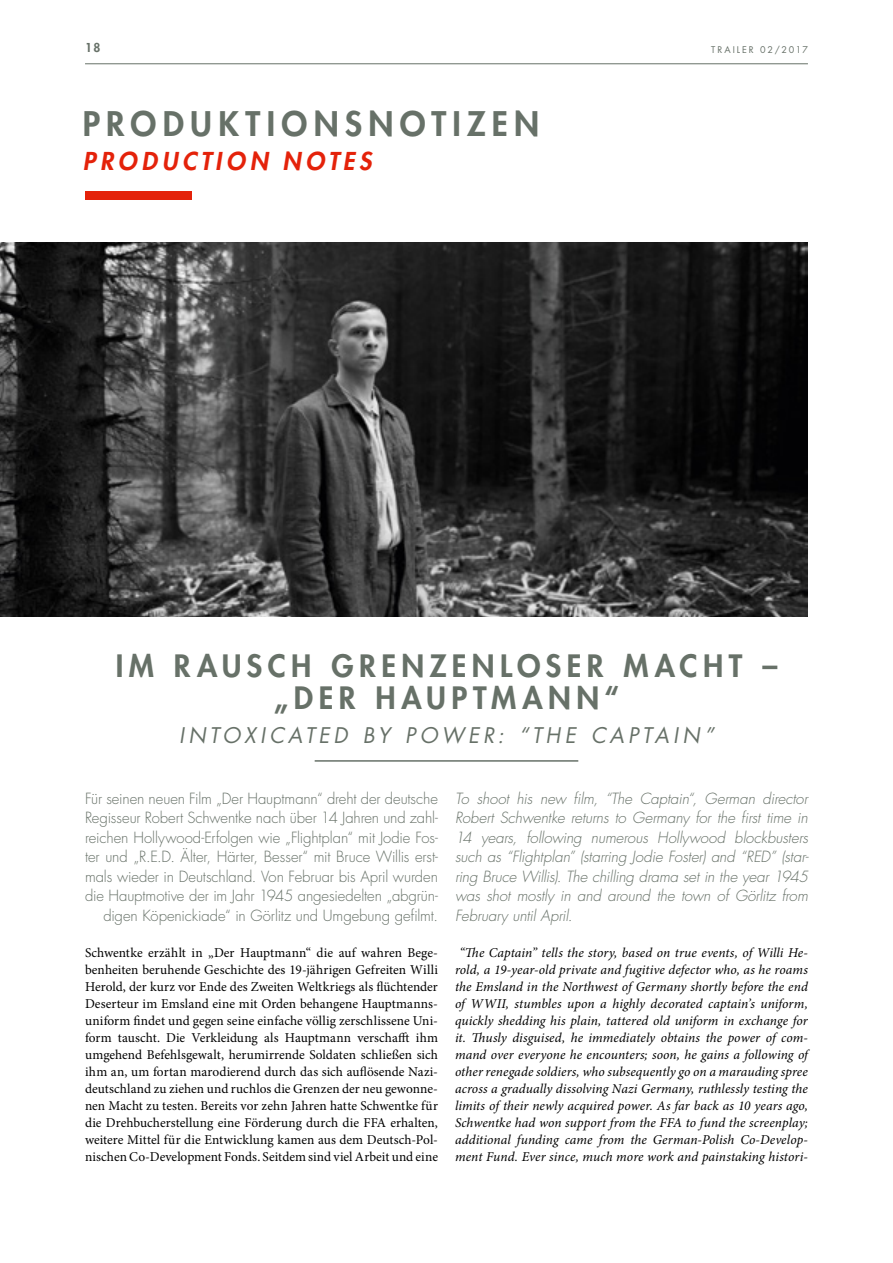
<style>
.page{position:relative;width:893px;height:1263px;background:#fff}
.page>*{position:absolute;margin:0;border:0;box-sizing:border-box;transform-origin:0 0}
.t1{font:800 33px "Futura Std";letter-spacing:.19em;color:#677168}
.t2{font:800 30px/31.5px "Futura Std";letter-spacing:.18em;color:#677168;text-align:center}
.t3{font:italic 800 24px "Futura Std";letter-spacing:.185em;color:#e4220a}
.t4{font:italic 21px "Futura Std";letter-spacing:.19em;color:#677168}
.t5{font:300 15px/19.5px "Futura Std";letter-spacing:-.005em;color:#677168;text-align:right}
.t6{font:italic 300 15px/19.5px "Futura Std";letter-spacing:-.005em;color:#677168;text-align:justify}
.t7{font:italic 13.5px/17px "Minion Pro";letter-spacing:.005em;color:#000;text-align:center}
.t8{font:13.5px/17px "Minion Pro";color:#000;text-align:justify}
.t9{font:800 12px "Futura Std";color:#677168}
.t10{font:9px "Futura Std";letter-spacing:.215em;color:#677168}
</style>
<div class="page">
<img style="left:0;top:242px;width:808px;height:375px">
<hr style="left:315px;top:760px;width:263px;height:2px;background:#677168">
<div style="left:85px;top:191px;width:106px;height:9px;background:#e4220a"></div>
<hr style="left:85px;top:63px;width:723px;height:1px;background:#677168">
<p class="t9" style="left:85px;top:40px;width:17px">18</p>
<p class="t10" style="left:711px;top:43px;width:98px">TRAILER 02/2017</p>
<h1 class="t1" style="left:83px;top:103px;width:458px">PRODUKTIONSNOTIZEN</h1>
<h3 class="t3" style="left:83px;top:146px;width:290px">PRODUCTION NOTES</h3>
<h2 class="t2" style="left:116px;top:650px;width:663px">IM RAUSCH GRENZENLOSER MACHT – „DER HAUPTMANN“</h2>
<h3 class="t4" style="left:179px;top:722px;width:536px">INTOXICATED BY POWER: “THE CAPTAIN”</h3>
<p class="t5" style="left:85px;top:789px;width:354px">Für seinen neuen Film „Der Hauptmann“ dreht der deutsche Regisseur Robert Schwentke nach über 14 Jahren und zahl&shy;reichen Hollywood-Erfolgen wie „Flightplan“ mit Jodie Fos&shy;ter und „R.E.D. Älter, Härter, Besser“ mit Bruce Willis erst&shy;mals wieder in Deutschland. Von Februar bis April wurden die Hauptmotive der im Jahr 1945 angesiedelten „abgrün&shy;digen Köpenickiade“ in Görlitz und Umgebung gefilmt.</p>
<p class="t8" style="left:85px;top:944px;width:354px">Schwentke erzählt in „Der Hauptmann“ die auf wahren Bege&shy;benheiten beruhende Geschichte des 19-jährigen Gefreiten Willi Herold, der kurz vor Ende des Zweiten Weltkriegs als flüchtender Deserteur im Emsland eine mit Orden behangene Hauptmanns&shy;uniform findet und gegen seine einfache völlig zerschlissene Uni&shy;form tauscht. Die Verkleidung als Hauptmann verschafft ihm umgehend Befehlsgewalt, herumirrende Soldaten schließen sich ihm an, um fortan marodierend durch das sich auflösende Nazi&shy;deutschland zu ziehen und ruchlos die Grenzen der neu gewonne&shy;nen Macht zu testen. Bereits vor zehn Jahren hatte Schwentke für die Drehbucherstellung eine Förderung durch die FFA erhalten, weitere Mittel für die Entwicklung kamen aus dem Deutsch-Pol&shy;nischen Co-Development Fonds. Seitdem sind viel Arbeit und eine</p>
<p class="t6" style="left:455px;top:789px;width:355px">To shoot his new film, “The Captain“, German director Robert Schwentke returns to Germany for the first time in 14 years, following numerous Hollywood blockbusters such as “Flightplan” (starring Jodie Foster) and “RED” (star&shy;ring Bruce Willis). The chilling drama set in the year 1945 was shot mostly in and around the town of Görlitz from February until April.</p>
<p class="t7" style="left:455px;top:944px;width:354px">“The Captain” tells the story, based on true events, of Willi He&shy;rold, a 19-year-old private and fugitive defector who, as he roams the Emsland in the Northwest of Germany shortly before the end of WWII, stumbles upon a highly decorated captain’s uniform, quickly shedding his plain, tattered old uniform in exchange for it. Thusly disguised, he immediately obtains the power of com&shy;mand over everyone he encounters; soon, he gains a following of other renegade soldiers, who subsequently go on a marauding spree across a gradually dissolving Nazi Germany, ruthlessly testing the limits of their newly acquired power. As far back as 10 years ago, Schwentke had won support from the FFA to fund the screenplay; additional funding came from the German-Polish Co-Develop&shy;ment Fund. Ever since, much more work and painstaking histori-</p>
</div>
